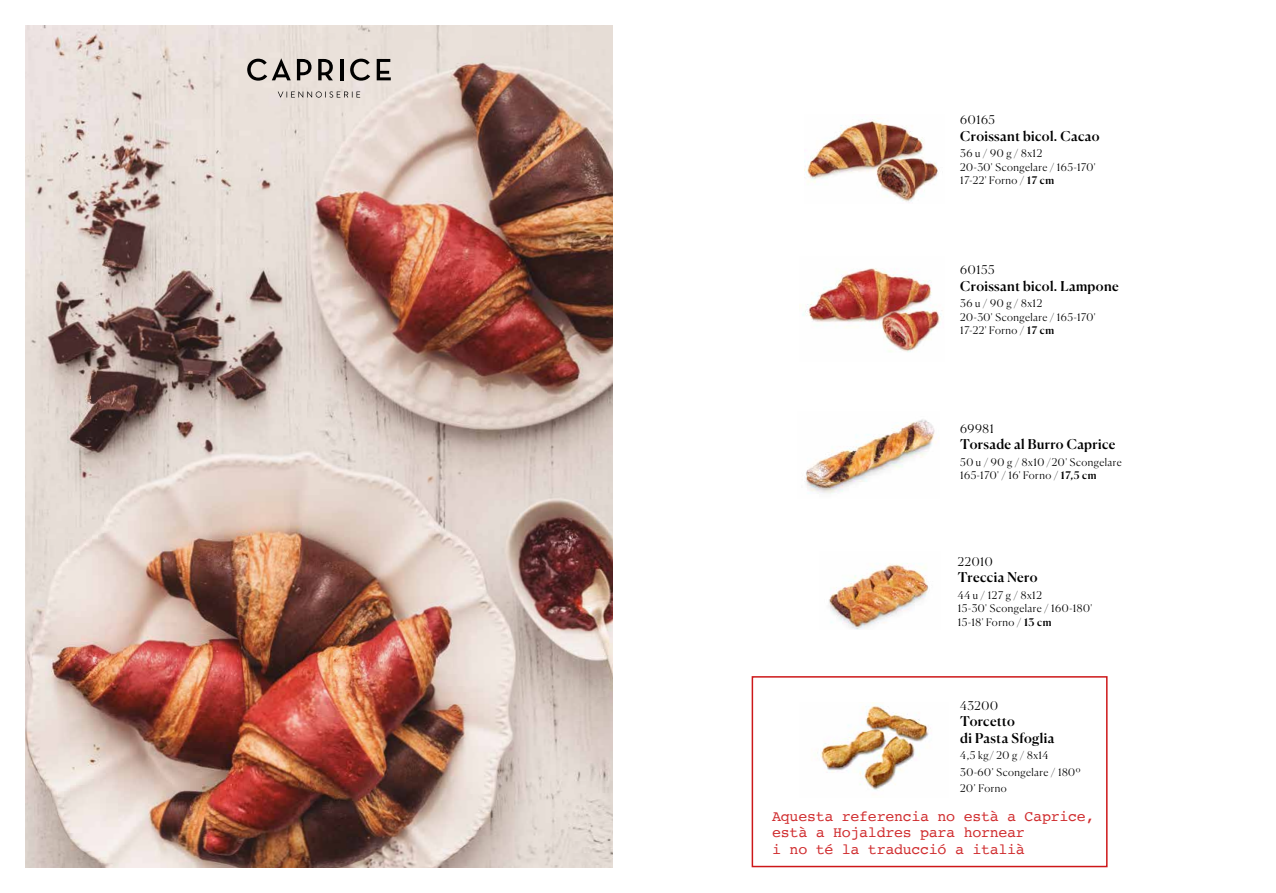
<style>
.page{position:relative;width:1276px;height:893px;background:#fff}
.page>*{position:absolute;margin:0;border:0;box-sizing:border-box;transform-origin:0 0}
.t1{font:15px/16.5px "Courier";letter-spacing:-.02em;color:#d02d2f}
.t2{font:500 13.5px/16.5px "Canela";letter-spacing:.025em;color:#000}
.t3{font:300 12px "Canela";letter-spacing:.055em;color:#000}
.t4{font:300 10.5px/13.5px "Canela";letter-spacing:.05em;color:#000}
.s1{font-weight:500}
</style>
<div class="page">
<div style="left:751px;top:676px;width:356px;height:191px;border:2px solid #cd1719"></div>
<img style="left:26px;top:26px;width:586px;height:841px">
<img style="left:829px;top:563px;width:100px;height:66px">
<img style="left:806px;top:419px;width:130px;height:75px">
<img style="left:805px;top:118px;width:133px;height:84px">
<img style="left:799px;top:268px;width:144px;height:85px">
<svg style="left:278px;top:91px;width:82px;height:7px"></svg>
<svg style="left:247px;top:59px;width:44px;height:22px"></svg>
<svg style="left:297px;top:59px;width:14px;height:21px"></svg>
<svg style="left:318px;top:59px;width:15px;height:21px"></svg>
<hr style="left:340px;top:59px;width:3px;height:21px;background:#000">
<svg style="left:350px;top:59px;width:20px;height:22px"></svg>
<svg style="left:377px;top:59px;width:14px;height:21px"></svg>
<img style="left:820px;top:702px;width:111px;height:88px">
<p class="t3" style="left:960px;top:110px;width:36px">60165</p>
<p class="t2" style="left:960px;top:126px;width:141px">Croissant bicol. Cacao</p>
<p class="t4" style="left:960px;top:146px;width:137px">36 u / 90 g / 8x12<br>20-30' Scongelare / 165-170'<br>17-22' Forno / <span class="s1">17 cm</span></p>
<p class="t3" style="left:960px;top:261px;width:36px">60155</p>
<p class="t2" style="left:960px;top:277px;width:160px">Croissant bicol. Lampone</p>
<p class="t4" style="left:960px;top:296px;width:137px">36 u / 90 g / 8x12<br>20-30' Scongelare / 165-170'<br>17-22' Forno / <span class="s1">17 cm</span></p>
<p class="t3" style="left:960px;top:419px;width:35px">69981</p>
<p class="t2" style="left:960px;top:435px;width:157px">Torsade al Burro Caprice</p>
<p class="t4" style="left:960px;top:454px;width:163px">50 u / 90 g / 8x10 /20' Scongelare<br>165-170' / 16' Forno / <span class="s1">17,5 cm</span></p>
<p class="t3" style="left:958px;top:552px;width:36px">22010</p>
<p class="t2" style="left:958px;top:568px;width:81px">Treccia Nero</p>
<p class="t4" style="left:958px;top:587px;width:136px">44 u / 127 g / 8x12<br>15-30' Scongelare / 160-180'<br>15-18' Forno / <span class="s1">13 cm</span></p>
<p class="t3" style="left:960px;top:696px;width:39px">43200</p>
<p class="t2" style="left:960px;top:712px;width:96px">Torcetto<br>di Pasta Sfoglia</p>
<p class="t4" style="left:960px;top:746px;width:122px;line-height:16.5px">4,5 kg/ 20 g / 8x14<br>30-60’ Scongelare / 180º<br>20’ Forno</p>
<h1 class="t1" style="left:772px;top:807px;width:324px">Aquesta referencia no està a Caprice, està a Hojaldres para hornear<br>i no té la traducció a italià</h1>
</div>
